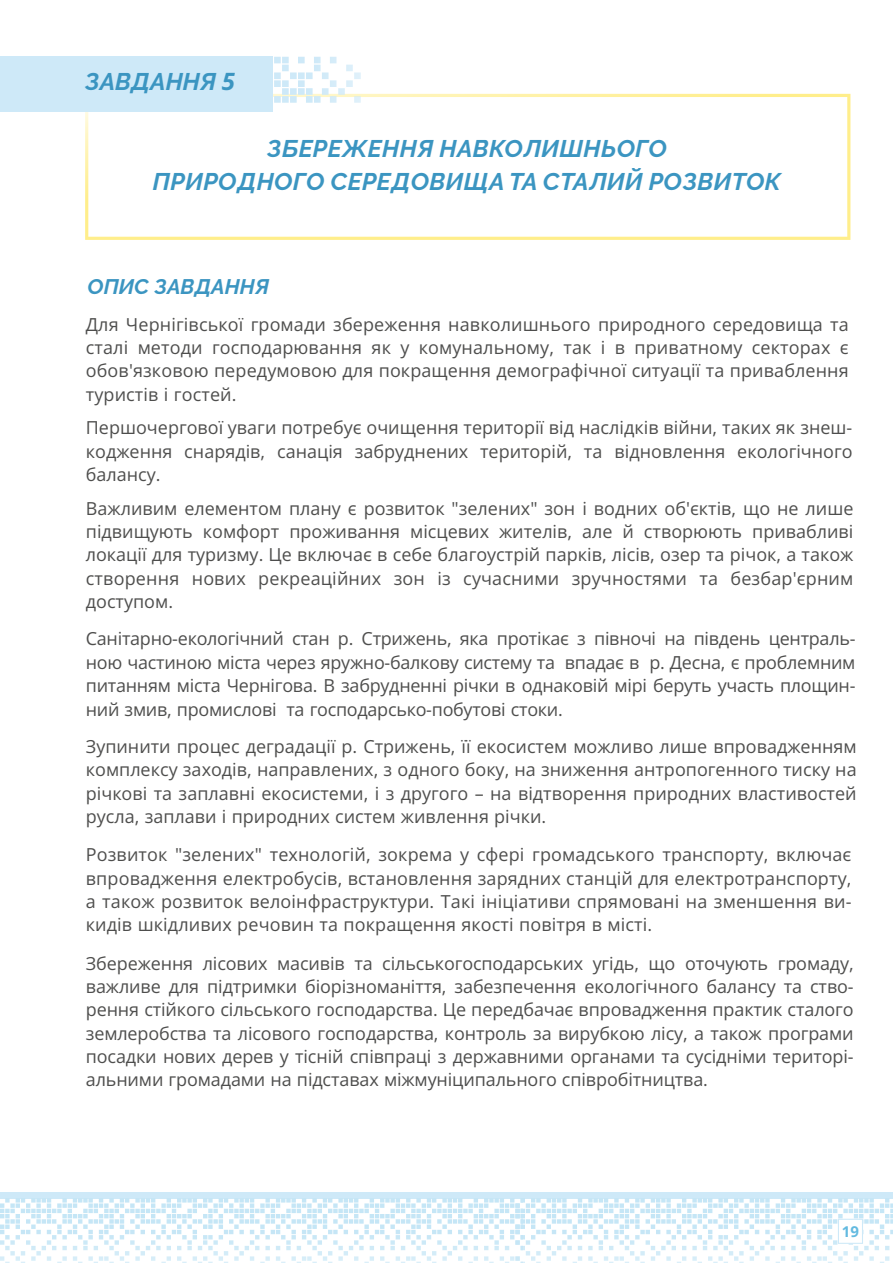
<style>
.page{position:relative;width:893px;height:1263px;background:#fff}
.page>*{position:absolute;margin:0;border:0;box-sizing:border-box;transform-origin:0 0}
.t1{font:italic 700 24px/33.3px "Raleway";letter-spacing:.015em;color:#3b95c1;text-align:center}
.t2{font:italic 700 21px "Raleway";color:#3b95c1}
.t3{font:18px/23.4px "Open Sans";color:#4e4e4d;text-align:justify}
.t4{font:700 15px "Open Sans";color:#63bae0}
.s1{font-family:"Open Sans"}
</style>
<div class="page">
<div style="left:0;top:1192px;width:893px;height:6px;background:#cee9f8"></div>
<svg style="left:85px;top:94px;width:765px;height:146px"></svg>
<svg style="left:273px;top:57px;width:88px;height:46px"></svg>
<div style="left:0;top:57px;width:273px;height:55px;background:#cee9f8"></div>
<svg style="left:0;top:1198px;width:893px;height:65px"></svg>
<h1 class="t1" style="left:85px;top:65px;width:152px">ЗАВДАННЯ <span class="s1">5</span></h1>
<h1 class="t1" style="left:153px;top:132px;width:629px">ЗБЕРЕЖЕННЯ НАВКОЛИШНЬОГО<br>ПРИРОДНОГО СЕРЕДОВИЩА ТА СТАЛИЙ РОЗВИТОК</h1>
<p class="t2" style="left:88px;top:274px;width:183px">ОПИС ЗАВДАННЯ</p>
<p class="t3" style="left:86px;top:312px;width:764px">Для Чернігівської громади збереження навколишнього природного середовища та сталі методи господарювання як у комунальному, так і в приватному секторах є обов'язковою передумовою для покращення демографічної ситуації та приваблення туристів і гостей.</p>
<p class="t3" style="left:86px;top:416px;width:768px">Першочергової уваги потребує очищення території від наслідків війни, таких як знеш&shy;кодження снарядів, санація забруднених територій, та відновлення екологічного балансу.</p>
<p class="t3" style="left:86px;top:496px;width:769px">Важливим елементом плану є розвиток "зелених" зон і водних об'єктів, що не лише підвищують комфорт проживання місцевих жителів, але й створюють привабливі локації для туризму. Це включає в себе благоустрій парків, лісів, озер та річок, а також створення нових рекреаційних зон із сучасними зручностями та безбар'єрним доступом.</p>
<p class="t3" style="left:86px;top:627px;width:771px">Санітарно-екологічний стан р. Стрижень, яка протікає з півночі на південь централь&shy;ною частиною міста через яружно-балкову систему та впадає в р. Десна, є проблемним питанням міста Чернігова. В забрудненні річки в однаковій мірі беруть участь площин&shy;ний змив, промислові та господарсько-побутові стоки.</p>
<p class="t3" style="left:86px;top:734px;width:772px">Зупинити процес деградації р. Стрижень, її екосистем можливо лише впровадженням комплексу заходів, направлених, з одного боку, на зниження антропогенного тиску на річкові та заплавні екосистеми, і з другого – на відтворення природних властивостей русла, заплави і природних систем живлення річки.</p>
<p class="t3" style="left:86px;top:842px;width:767px">Розвиток "зелених" технологій, зокрема у сфері громадського транспорту, включає впровадження електробусів, встановлення зарядних станцій для електротранспорту, а також розвиток велоінфраструктури. Такі ініціативи спрямовані на зменшення ви&shy;кидів шкідливих речовин та покращення якості повітря в місті.</p>
<p class="t3" style="left:86px;top:951px;width:769px">Збереження лісових масивів та сільськогосподарських угідь, що оточують громаду, важливе для підтримки біорізноманіття, забезпечення екологічного балансу та ство&shy;рення стійкого сільського господарства. Це передбачає впровадження практик сталого землеробства та лісового господарства, контроль за вирубкою лісу, а також програми посадки нових дерев у тісній співпраці з державними органами та сусідніми територі&shy;альними громадами на підставах міжмуніципального співробітництва.</p>
<p class="t4" style="left:842px;top:1220px;width:19px">19</p>
</div>
